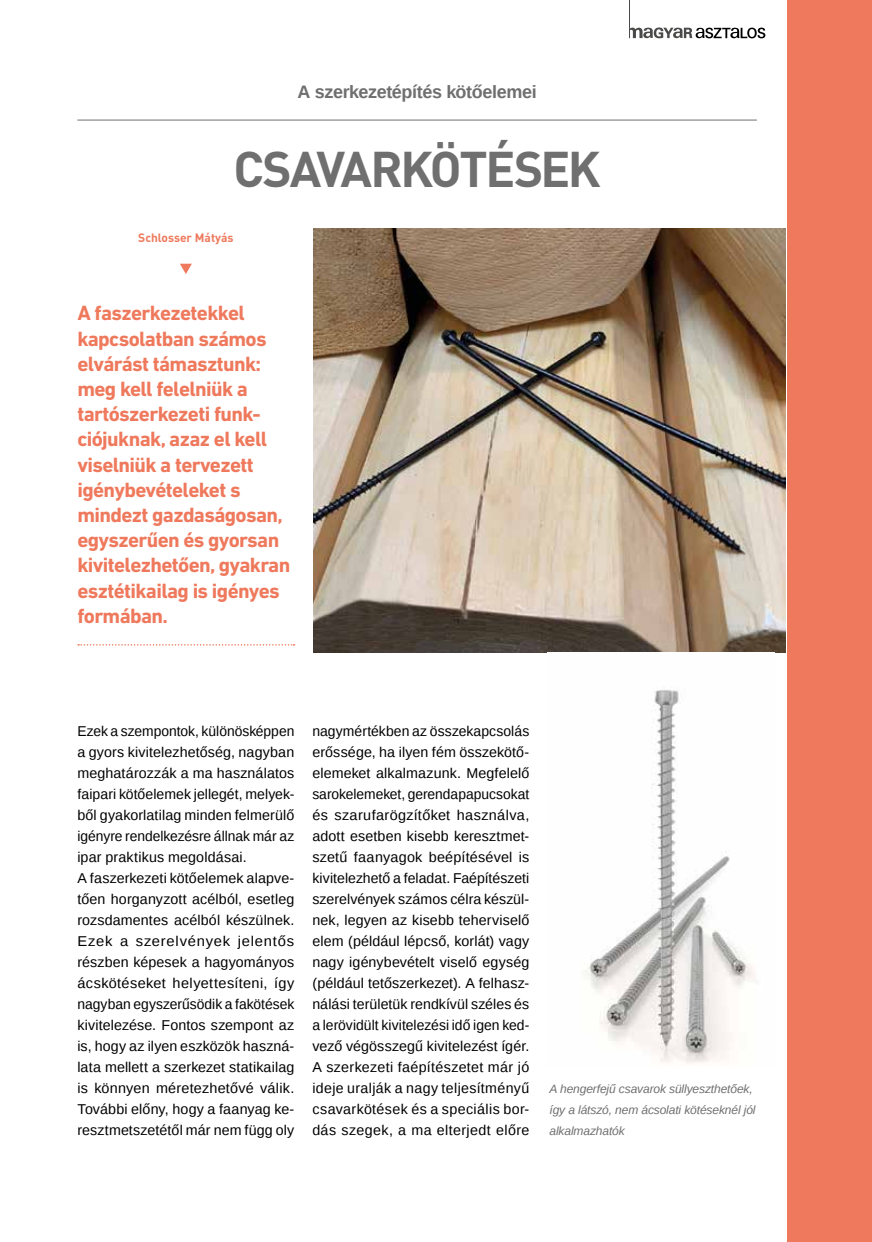
<style>
.page{position:relative;width:872px;height:1242px;background:#fff}
.page>*{position:absolute;margin:0;border:0;box-sizing:border-box;transform-origin:0 0}
.t1{font:700 49.5px "DIN Pro";letter-spacing:-.05em;color:#706f6f}
.t2{font:700 21px/25.2px "DIN Next LT Pro";letter-spacing:-.03em;color:#ef795c}
.t3{font:700 18px "Liberation Sans";letter-spacing:-.02em;color:#706f6f}
.t4{font:14.25px/21px "Liberation Sans";letter-spacing:.01em;color:#000}
.t5{font:italic 12px/21px "Liberation Sans";letter-spacing:-.01em;color:#706f6f}
.t6{font:700 12px "DIN Pro";color:#ef795c}
</style>
<div class="page">
<div style="left:787px;top:0;width:85px;height:1242px;background:#ef795c"></div>
<svg style="left:630px;top:27px;width:135px;height:11px"></svg>
<hr style="left:629px;top:0;width:1px;height:38px;background:#4a4a49">
<svg style="left:78px;top:644px;width:216px;height:1px"></svg>
<svg style="left:180px;top:264px;width:12px;height:10px"></svg>
<img style="left:313px;top:228px;width:472px;height:424px">
<hr style="left:77px;top:120px;width:680px;height:1px;background:#706f6f">
<img style="left:583px;top:690px;width:172px;height:374px">
<p class="t3" style="left:297px;top:80px;width:241px">A szerkezetépítés kötőelemei</p>
<h1 class="t1" style="left:233px;top:135px;width:369px">CSAVARKÖTÉSEK</h1>
<p class="t6" style="left:138px;top:229px;width:97px">Schlosser Mátyás</p>
<p class="t2" style="left:77px;top:300px;width:214px">A faszerkezetekkel kapcsolatban számos elvárást támasztunk: meg kell felelniük a tartószerkezeti funk&shy;ciójuknak, azaz el kell viselniük a tervezett igénybevételeket s mindezt gazdaságosan, egyszerűen és gyorsan kivitelezhetően, gyakran esztétikailag is igényes formában.</p>
<p class="t4" style="left:77px;top:721px;width:218px">Ezek a szempontok, különösképpen a gyors kivitelezhetőség, nagyban meghatározzák a ma használatos faipari kötőelemek jellegét, melyek&shy;ből gyakorlatilag minden felmerülő igényre rendelkezésre állnak már az ipar praktikus megoldásai.<br>A faszerkezeti kötőelemek alapve&shy;tően horganyzott acélból, esetleg rozsdamentes acélból készülnek.<br>Ezek a szerelvények jelentős részben képesek a hagyományos ácskötéseket helyettesíteni, így nagyban egyszerűsödik a fakötések kivitelezése. Fontos szempont az is, hogy az ilyen eszközök haszná&shy;lata mellett a szerkezet statikailag is könnyen méretezhetővé válik.<br>További előny, hogy a faanyag ke&shy;resztmetszetétől már nem függ oly</p>
<p class="t4" style="left:312px;top:721px;width:218px;text-align:justify">nagymértékben az összekapcsolás erőssége, ha ilyen fém összekötő&shy;elemeket alkalmazunk. Megfelelő sarokelemeket, gerendapapucsokat és szarufarögzítőket használva, adott esetben kisebb keresztmet&shy;szetű faanyagok beépítésével is kivitelezhető a feladat. Faépítészeti szerelvények számos célra készül&shy;nek, legyen az kisebb teherviselő elem (például lépcső, korlát) vagy nagy igénybevételt viselő egység (például tetőszerkezet). A felhasz&shy;nálási területük rendkívül széles és a lerövidült kivitelezési idő igen ked&shy;vező végösszegű kivitelezést ígér.<br>A szerkezeti faépítészetet már jó ideje uralják a nagy teljesítményű csavarkötések és a speciális bor&shy;dás szegek, a ma elterjedt előre</p>
<p class="t5" style="left:549px;top:1078px;width:207px">A hengerfejű csavarok süllyeszthetőek, így a látszó, nem ácsolati kötéseknél jól alkalmazhatók</p>
</div>
